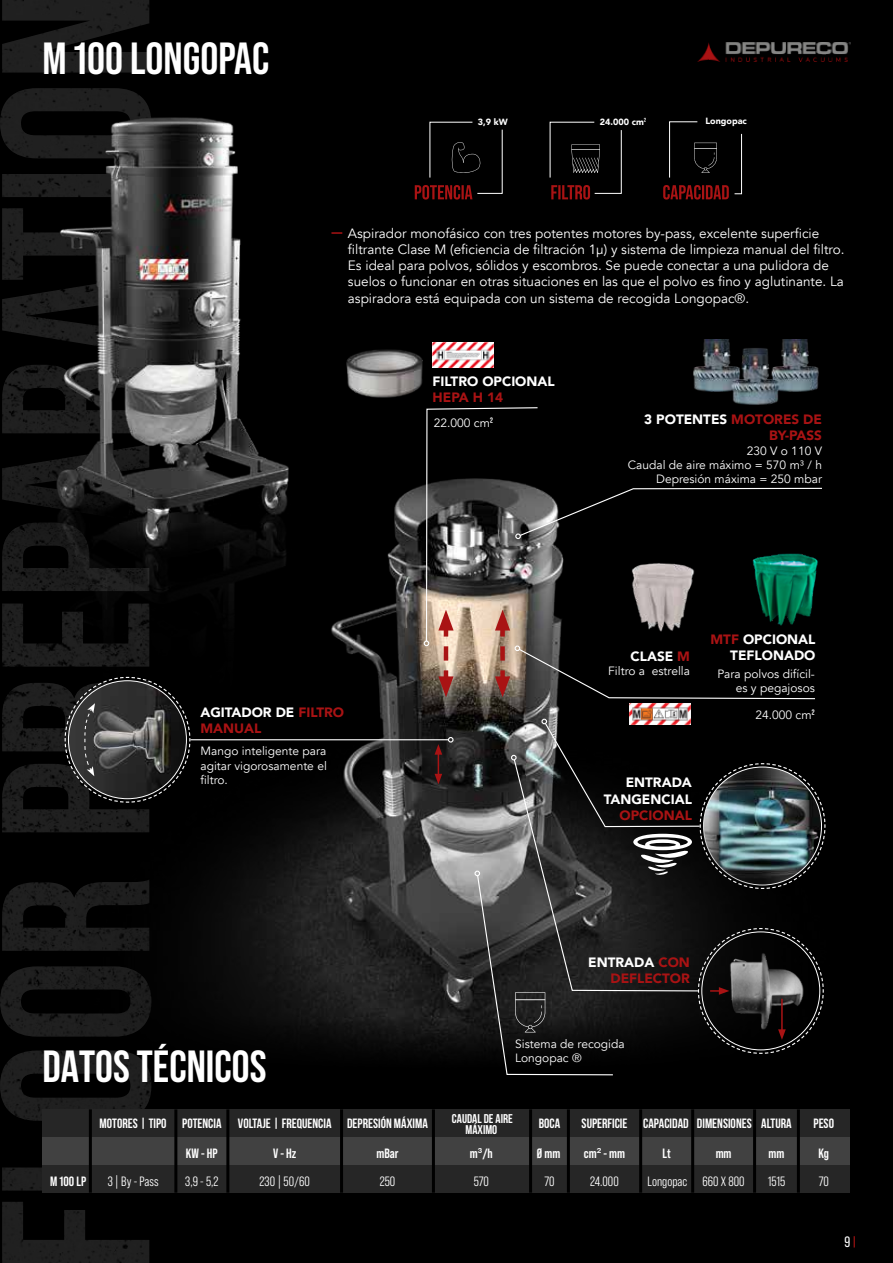
<style>
.page{position:relative;width:893px;height:1263px;background:#000}
.page>*{position:absolute;margin:0;border:0;box-sizing:border-box;transform-origin:0 0}
.t1{font:700 45px "Bebas Neue";color:#fff}
.t2{font:700 45px "Bebas Neue Pro";color:#fff}
.t3{font:15px "Bebas Neue Pro";color:#fff}
.t4{font:13.5px/16.2px "Avenir";color:#fff}
.t5{font:700 13.5px "Bebas Neue";color:#fff}
.t6{font:900 13.5px/16.2px "Avenir";color:#a91314;text-align:right}
.t7{font:13.5px "Bebas Neue Pro Middle";color:#fff}
.t8{font:900 13.5px/16.2px "Avenir";color:#fff;text-align:right}
.t9{font:700 13.5px "Bebas Neue Pro";color:#fff}
.t10{font:700 12.75px/10.5px "Bebas Neue";color:#fff;text-align:center}
.t11{font:12px/14.4px "Avenir";color:#fff;text-align:right}
.t12{font:900 9px "Avenir";color:#fff}
.s1{font-family:"Bebas Neue";font-weight:700}
.s2{color:#fff}
.s3{color:#a91314}
.s4{font-family:"Bebas Neue Pro"}
.s5{font-family:"Arial";font-weight:400}
</style>
<div class="page">
<img style="left:1px;top:0;width:150px;height:1263px">
<img style="left:697px;top:43px;width:153px;height:19px">
<img style="left:0;top:396px;width:1px;height:727px">
<img style="left:77px;top:700px;width:614px;height:372px">
<div style="left:43px;top:1165px;width:807px;height:28px;background:#262626"></div>
<div style="left:43px;top:1109px;width:807px;height:28px;background:#262626"></div>
<div style="left:43px;top:1137px;width:807px;height:28px;background:#414141"></div>
<hr style="left:89px;top:1109px;width:3px;height:84px;background:#000">
<hr style="left:174px;top:1109px;width:3px;height:84px;background:#000">
<hr style="left:226px;top:1109px;width:3px;height:84px;background:#000">
<hr style="left:340px;top:1109px;width:3px;height:84px;background:#000">
<hr style="left:432px;top:1109px;width:3px;height:84px;background:#000">
<hr style="left:529px;top:1109px;width:3px;height:84px;background:#000">
<hr style="left:567px;top:1109px;width:3px;height:84px;background:#000">
<hr style="left:639px;top:1109px;width:3px;height:84px;background:#000">
<hr style="left:691px;top:1109px;width:3px;height:84px;background:#000">
<hr style="left:753px;top:1109px;width:3px;height:84px;background:#000">
<hr style="left:797px;top:1109px;width:3px;height:84px;background:#000">
<div style="left:669px;top:121px;width:73px;height:73px;border:1px solid #fff"></div>
<div style="left:550px;top:122px;width:72px;height:72px;border:1px solid #fff"></div>
<svg style="left:571px;top:144px;width:29px;height:29px"></svg>
<svg style="left:694px;top:143px;width:23px;height:30px"></svg>
<div style="left:594px;top:114px;width:38px;height:16px;background:#000"></div>
<div style="left:697px;top:107px;width:62px;height:27px;background:#000"></div>
<img style="left:0;top:74px;width:543px;height:634px">
<img style="left:693px;top:340px;width:126px;height:65px">
<img style="left:629px;top:704px;width:61px;height:15px">
<hr style="left:190px;top:739px;width:258px;height:1px;background:#fff">
<svg style="left:448px;top:737px;width:6px;height:5px"></svg>
<svg style="left:435px;top:744px;width:7px;height:40px"></svg>
<div style="left:420px;top:178px;width:57px;height:26px;background:#000"></div>
<div style="left:660px;top:178px;width:74px;height:26px;background:#000"></div>
<div style="left:540px;top:178px;width:55px;height:26px;background:#000"></div>
<svg style="left:64px;top:676px;width:127px;height:127px"></svg>
<svg style="left:424px;top:407px;width:398px;height:293px"></svg>
<img style="left:433px;top:342px;width:61px;height:26px">
<img style="left:344px;top:346px;width:80px;height:56px">
<svg style="left:474px;top:719px;width:352px;height:357px"></svg>
<svg style="left:551px;top:185px;width:39px;height:15px"></svg>
<svg style="left:415px;top:185px;width:57px;height:15px"></svg>
<svg style="left:663px;top:185px;width:66px;height:15px"></svg>
<h1 class="t2" style="left:43px;top:33px;width:228px">M 100 LONGOPAC</h1>
<p class="t12" style="left:478px;top:114px;width:31px">3,9 kW</p>
<p class="t12" style="left:600px;top:114px;width:48px">24.000 cm<span class="s1">²</span></p>
<p class="t12" style="left:705px;top:113px;width:43px">Longopac</p>
<p class="t4" style="left:348px;top:225px;width:498px">Aspirador monofásico con tres potentes motores by-pass, excelente superficie filtrante Clase M (eficiencia de filtración 1µ) y sistema de limpieza manual del filtro.<br>Es ideal para polvos, sólidos y escombros. Se puede conectar a una pulidora de suelos o funcionar en otras situaciones en las que el polvo es fino y aglutinante. La aspiradora está equipada con un sistema de recogida Longopac®.</p>
<p class="t8" style="left:433px;top:372px;width:124px">FILTRO OPCIONAL</p>
<p class="t6" style="left:433px;top:389px;width:72px">HEPA H 14</p>
<p class="t11" style="left:434px;top:415px;width:61px">22.000 cm<span class="s1">²</span></p>
<p class="t6" style="left:644px;top:411px;width:179px"><span class="s2">3 POTENTES</span> MOTORES DE<br>BY-PASS</p>
<p class="t11" style="left:628px;top:443px;width:196px">230 V o 110 V<br>Caudal de aire máximo = 570 m³ / h<br>Depresión máxima = 250 mbar</p>
<p class="t8" style="left:630px;top:647px;width:61px">CLASE <span class="s3">M</span></p>
<p class="t11" style="left:608px;top:664px;width:83px">Filtro a estrella</p>
<p class="t8" style="left:710px;top:631px;width:106px"><span class="s3">MTF</span> OPCIONAL<br>TEFLONADO</p>
<p class="t11" style="left:717px;top:667px;width:99px">Para polvos difícil&shy;es y pegajosos</p>
<p class="t6" style="left:200px;top:704px;width:145px;text-align:left"><span class="s2">AGITADOR DE</span> FILTRO<br>MANUAL</p>
<p class="t11" style="left:200px;top:744px;width:128px;text-align:justify">Mango inteligente para agitar vigorosamente el filtro.</p>
<h1 class="t1" style="left:43px;top:1041px;width:226px">DATOS TÉCNICOS</h1>
<p class="t8" style="left:604px;top:774px;width:90px">ENTRADA<br>TANGENCIAL</p>
<p class="t6" style="left:619px;top:807px;width:74px">OPCIONAL</p>
<p class="t6" style="left:588px;top:954px;width:103px"><span class="s2">ENTRADA</span> CON<br>DEFLECTOR</p>
<p class="t11" style="left:515px;top:1037px;width:111px;text-align:left">Sistema de recogida<br>Longopac ®</p>
<p class="t11" style="left:755px;top:707px;width:61px">24.000 cm<span class="s1">²</span></p>
<p class="t10" style="left:452px;top:1113px;width:62px">CAUDAL DE AIRE<br>MÁXIMO</p>
<p class="t5" style="left:100px;top:1116px;width:330px">MOTORES | TIPO POTENCIA VOLTAJE | FREQUENCIA DEPRESIÓN MÁXIMA</p>
<p class="t5" style="left:539px;top:1116px;width:23px">BOCA</p>
<p class="t5" style="left:582px;top:1116px;width:212px"><span class="s4">SUPERFICIE</span> CAPACIDAD DIMENSIONES ALTURA</p>
<p class="t5" style="left:813px;top:1116px;width:22px">PESO</p>
<p class="t9" style="left:186px;top:1145px;width:33px">KW - HP</p>
<p class="t9" style="left:273px;top:1145px;width:25px">V - Hz</p>
<p class="t9" style="left:376px;top:1145px;width:24px">mBar</p>
<p class="t9" style="left:470px;top:1145px;width:24px">m<span class="s5">³</span>/h</p>
<p class="t9" style="left:537px;top:1145px;width:25px">Ø mm</p>
<p class="t9" style="left:584px;top:1145px;width:43px">cm<span class="s5">²</span> - mm</p>
<p class="t9" style="left:663px;top:1145px;width:10px">Lt</p>
<p class="t9" style="left:716px;top:1145px;width:17px">mm</p>
<p class="t9" style="left:768px;top:1145px;width:17px">mm</p>
<p class="t9" style="left:818px;top:1145px;width:12px">Kg</p>
<p class="t9" style="left:50px;top:1173px;width:38px">M 100 LP</p>
<p class="t7" style="left:108px;top:1173px;width:52px">3 | By - Pass</p>
<p class="t7" style="left:185px;top:1173px;width:35px">3,9 - 5,2</p>
<p class="t7" style="left:260px;top:1173px;width:52px">230 | 50/60</p>
<p class="t7" style="left:380px;top:1173px;width:17px">250</p>
<p class="t7" style="left:474px;top:1173px;width:17px">570</p>
<p class="t7" style="left:544px;top:1173px;width:12px">70</p>
<p class="t7" style="left:590px;top:1173px;width:30px">24.000</p>
<p class="t7" style="left:647px;top:1173px;width:99px">Longopac 660 X 800</p>
<p class="t7" style="left:768px;top:1173px;width:19px">1515</p>
<p class="t7" style="left:819px;top:1173px;width:12px">70</p>
<p class="t3" style="left:844px;top:1233px;width:7px">9</p>
</div>
